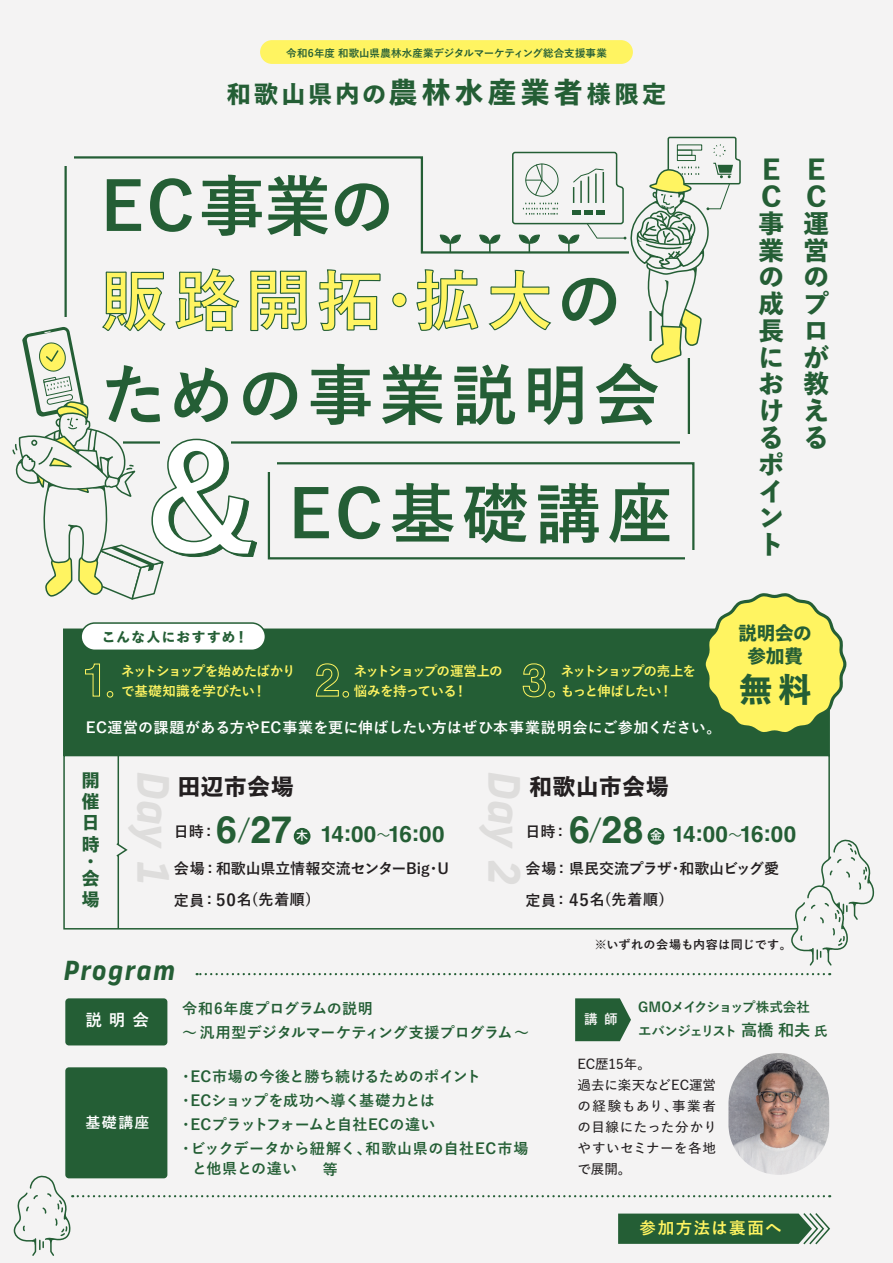
<style>
.page{position:relative;width:893px;height:1263px;background:#f4f3f3}
.page>*{position:absolute;margin:0;border:0;box-sizing:border-box;transform-origin:0 0}
.t1{font:700 66.6px/94.5px "Yu Go Pr 6 N";letter-spacing:.075em;color:#245e35}
.t2{font:700 66px "Yu Go Pr 6 N";letter-spacing:.105em;color:#245e35}
.t3{font:italic 700 43.2px "New Frank";letter-spacing:-.01em;color:#dedddc}
.t4{font:800 33.15px "Yu Go Std N";color:#245e35}
.t5{font:italic 700 26.25px "New Frank";letter-spacing:.045em;color:#245e35}
.t6{font:800 25.5px/26.8px "Yu Go Std N";color:#245e35}
.t7{font:800 24px "Yu Go Std N";letter-spacing:.135em;color:#245e35}
.t8{font:700 22.5px "Helvetica";letter-spacing:-.01em;color:#245e35}
.t9{font:800 22.5px "Yu Go Std N";letter-spacing:.035em;color:#231f20}
.t10{font:800 18.6px/22.5px "Yu Go Std N";letter-spacing:-.01em;color:#245e35;text-align:center}
.t11{font:800 17.85px/21.3px "Yu Go Std N";color:#245e35}
.t12{font:700 16.5px "Yu Go Pr 6 N";letter-spacing:.095em;color:#fff461}
.t13{font:700 16.5px "Yu Go Pr 6 N";color:#fff}
.t14{font:700 15px/24px "Yu Go Pr 6 N";letter-spacing:.015em;color:#245e35}
.t15{font:700 15px/31.3px "Yu Go Pr 6 N";color:#231f20}
.t16{font:700 15px "Yu Go Pr 6 N";letter-spacing:.02em;color:#fff}
.t17{font:600 13.5px/21px "Yu Go Pr 6 N";letter-spacing:.015em;color:#231f20}
.t18{font:700 13.5px/23.9px "Yu Go Pr 6 N";letter-spacing:-.075em;color:#245e35}
.t19{font:700 13.5px/19.5px "Yu Go Pr 6 N";letter-spacing:-.04em;color:#fff461}
.t20{font:700 13.5px/19.5px "Yu Go Pr 6 N";letter-spacing:-.06em;color:#fff461}
.t21{font:700 13.5px/19.5px "Yu Go Pr 6 N";letter-spacing:-.095em;color:#fff461}
.t22{font:800 13.5px "Yu Go Std N";letter-spacing:.115em;color:#245e35}
.t23{font:700 13.5px "Yu Go Pr 6 N";color:#f4f3f3}
.t24{font:700 12px "Yu Go Pr 6 N";letter-spacing:.035em;color:#231f20}
.t25{font:700 12px "Yu Go Pr 6 N";color:#fff}
.t26{font:700 10.5px "Yu Go Pr 6 N";letter-spacing:.005em;color:#245e35}
.s1{font-size:28.8px}
.s2{color:#fff461}
.s3{font-size:145.65px;color:#fff}
.s4{font-size:37.5px}
.s5{font-family:"Yu Go Pr 6 N";font-size:26.25px}
.s6{font-family:"Koz Go Pr 6 N";font-weight:400;font-size:13.5px}
.s7{font-size:16.5px}
.s8{font-size:16.2px}
</style>
<div class="page">
<svg style="left:575px;top:998px;width:56px;height:43px;background:#3a6e49"></svg>
<div style="left:268px;top:462px;width:426px;height:97px;background:#f4f3f3;border:2px solid #245e35"></div>
<svg style="left:64px;top:156px;width:626px;height:288px"></svg>
<div style="left:260px;top:40px;width:373px;height:24px;background:#fff461;border-radius:12px"></div>
<svg style="left:318px;top:269px;width:63px;height:62px"></svg>
<div style="left:392px;top:293px;width:15px;height:14px;border:1px solid #245e35;border-radius:50%"></div>
<div style="left:63px;top:628px;width:767px;height:128px;background:#245e35;border:2px solid #245e35"></div>
<div style="left:63px;top:755px;width:767px;height:174px;border:2px solid #245e35"></div>
<hr style="left:118px;top:746px;width:1px;height:183px;background:#245e35">
<div style="left:57px;top:149px;width:17px;height:17px;background:#f4f3f3"></div>
<div style="left:680px;top:434px;width:17px;height:17px;background:#f4f3f3"></div>
<div style="left:685px;top:550px;width:17px;height:17px;background:#f4f3f3"></div>
<svg style="left:85px;top:663px;width:15px;height:34px"></svg>
<svg style="left:107px;top:691px;width:6px;height:6px"></svg>
<svg style="left:316px;top:663px;width:33px;height:34px"></svg>
<svg style="left:522px;top:663px;width:24px;height:35px"></svg>
<div style="left:548px;top:691px;width:7px;height:6px;border:1px solid #fff461;border-radius:50%"></div>
<svg style="left:703px;top:593px;width:143px;height:142px"></svg>
<svg style="left:416px;top:136px;width:325px;height:243px"></svg>
<div style="left:81px;top:623px;width:184px;height:27px;background:#fff;border-radius:14px"></div>
<div style="left:80px;top:622px;width:186px;height:29px;border:2px solid #245e35;border-radius:14px"></div>
<svg style="left:790px;top:839px;width:84px;height:127px"></svg>
<svg style="left:12px;top:268px;width:296px;height:332px"></svg>
<svg style="left:116px;top:842px;width:12px;height:16px"></svg>
<div style="left:294px;top:828px;width:16px;height:17px;background:#245e35;border-radius:50%"></div>
<div style="left:648px;top:828px;width:16px;height:17px;background:#245e35;border-radius:50%"></div>
<div style="left:65px;top:1067px;width:102px;height:111px;background:#245e35;border-radius:4px"></div>
<div style="left:65px;top:998px;width:102px;height:47px;background:#245e35;border-radius:4px"></div>
<svg style="left:197px;top:973px;width:633px;height:2px"></svg>
<svg style="left:13px;top:1175px;width:818px;height:81px"></svg>
<img style="left:728px;top:1053px;width:101px;height:122px;border-radius:50px">
<p class="t26" style="left:286px;top:47px;width:322px">令和6年度 和歌山県農林水産業デジタルマーケティング総合支援事業</p>
<h3 class="t7" style="left:227px;top:75px;width:441px">和歌山県内の<span class="s1">農林水産業者</span>様限定</h3>
<h1 class="t1" style="left:101px;top:161px;width:560px">EC事業の<br><span class="s2">販路開拓・拡大</span>のための事業説明会</h1>
<h2 class="t2" style="left:125px;top:477px;width:549px"><span class="s3">＆</span> EC基礎講座</h2>
<p class="t22" style="left:102px;top:626px;width:148px">こんな人におすすめ！</p>
<p class="t19" style="left:121px;top:662px;width:176px">ネットショップを始めたばかりで基礎知識を学びたい！</p>
<p class="t20" style="left:354px;top:662px;width:150px">ネットショップの運営上の悩みを持っている！</p>
<p class="t21" style="left:561px;top:662px;width:137px">ネットショップの売上をもっと伸ばしたい！</p>
<p class="t16" style="left:86px;top:719px;width:637px">EC運営の課題がある方やEC事業を更に伸ばしたい方はぜひ本事業説明会にご参加ください。</p>
<h3 class="t6" style="left:759px;top:156px;width:27px">E<br>C事業の成長におけるポイント</h3>
<h3 class="t6" style="left:804px;top:156px;width:27px">E<br>C運営のプロが教える</h3>
<p class="t10" style="left:739px;top:622px;width:75px">説明会の参加費</p>
<h3 class="t4" style="left:739px;top:663px;width:74px">無料</h3>
<p class="t11" style="left:82px;top:769px;width:19px">開催日時</p>
<p class="t11" style="left:82px;top:853px;width:19px;line-height:17px">・会</p>
<p class="t11" style="left:82px;top:889px;width:19px">場</p>
<h3 class="t3" style="left:181px;top:771px;width:116px;rotate:90deg">Day 1</h3>
<h3 class="t3" style="left:532px;top:771px;width:116px;rotate:90deg">Day 2</h3>
<h3 class="t9" style="left:529px;top:768px;width:141px">和歌山市会場</h3>
<h3 class="t9" style="left:178px;top:768px;width:118px">田辺市会場</h3>
<p class="t15" style="left:174px;top:816px;width:39px">日時:</p>
<h3 class="t8" style="left:216px;top:820px;width:230px"><span class="s4">6</span><span class="s5">/</span><span class="s4">27</span> 14:00<span class="s6">～</span>16:00</h3>
<p class="t15" style="left:525px;top:816px;width:39px">日時:</p>
<h3 class="t8" style="left:569px;top:820px;width:229px"><span class="s4">6</span><span class="s5">/</span><span class="s4">28</span> 14:00<span class="s6">～</span>16:00</h3>
<p class="t25" style="left:296px;top:829px;width:13px">木</p>
<p class="t25" style="left:650px;top:829px;width:13px">金</p>
<p class="t15" style="left:525px;top:853px;width:255px">会場 : 県民交流プラザ・和歌山ビッグ愛定員 : <span class="s7">45</span>名(先着順)</p>
<p class="t15" style="left:174px;top:853px;width:277px">会場 : 和歌山県立情報交流センターBig・U定員 : <span class="s7">50</span>名(先着順)</p>
<p class="t24" style="left:595px;top:937px;width:198px">※いずれの会場も内容は同じです。</p>
<h3 class="t5" style="left:64px;top:954px;width:113px">Program</h3>
<p class="t13" style="left:85px;top:1011px;width:65px">説明会</p>
<p class="t14" style="left:182px;top:997px;width:349px">令和6年度プログラムの説明<br>～汎用型デジタルマーケティング支援プログラム～</p>
<p class="t16" style="left:86px;top:1114px;width:65px">基礎講座</p>
<p class="t14" style="left:178px;top:1065px;width:352px">・EC市場の今後と勝ち続けるためのポイント<br>・ECショップを成功へ導く基礎力とは<br>・ECプラットフォームと自社ECの違い<br>・ビックデータから紐解く、和歌山県の自社EC市場</p>
<p class="t14" style="left:192px;top:1156px;width:107px">と他県との違い</p>
<p class="t14" style="left:307px;top:1158px;width:32px">　等</p>
<p class="t23" style="left:584px;top:1012px;width:35px">講 師</p>
<p class="t18" style="left:638px;top:995px;width:191px">GMOメイクショップ株式会社<br>エバンジェリスト <span class="s8">高橋 和夫</span> 氏</p>
<p class="t17" style="left:578px;top:1051px;width:141px">EC歴15年。<br>過去に楽天などEC運営の経験もあり、事業者の目線にたった分かりやすいセミナーを各地で展開。</p>
<p class="t12" style="left:640px;top:1219px;width:144px">参加方法は裏面へ</p>
</div>
